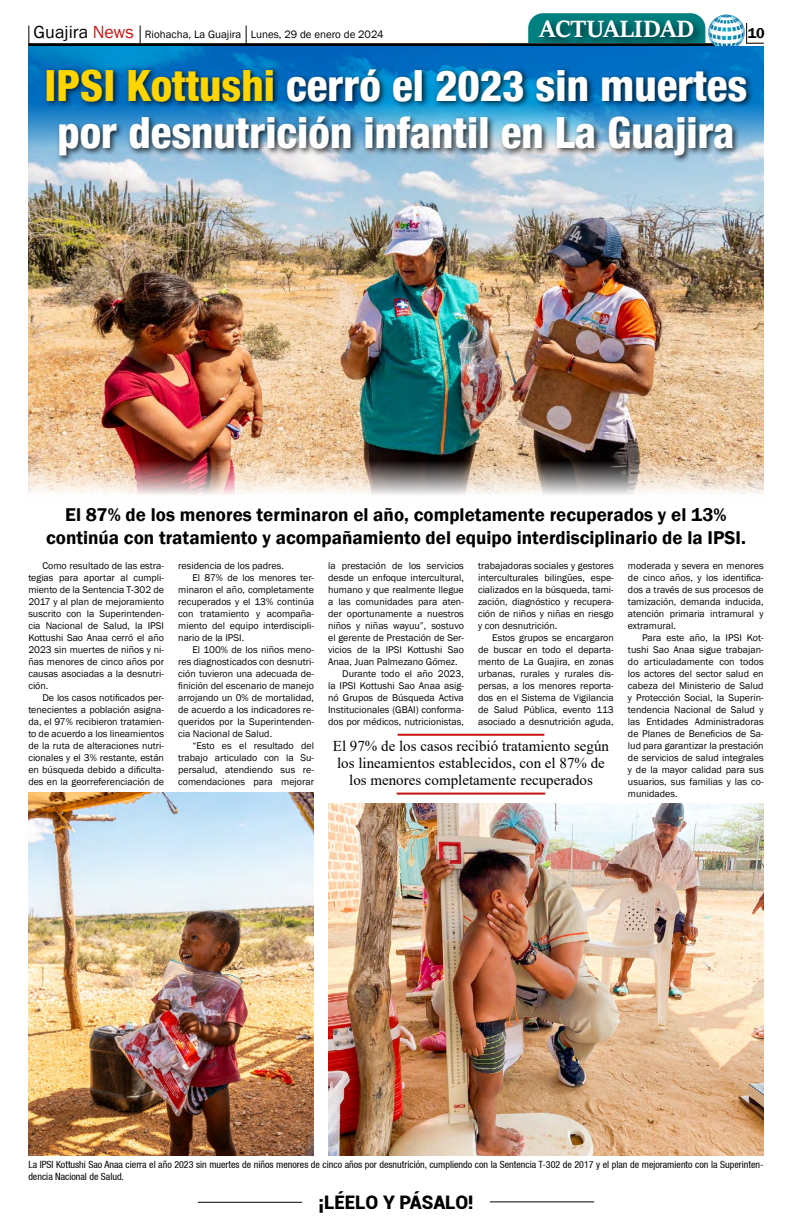
<style>
.page{position:relative;width:792px;height:1224px;background:#fff}
.page>*{position:absolute;margin:0;border:0;box-sizing:border-box;transform-origin:0 0}
.t1{font:800 condensed 43px/47.5px "Helvetica 87";color:#fff;text-align:center}
.t2{font:700 26px "Sitka Heading";color:#fff}
.t3{font:600 19px/23px "Franklin Gothic";color:#000;text-align:center}
.t4{font:900 18.7px "Roboto";color:#000}
.t5{font:15px/17px "Times New Roman";color:#000;text-align:center}
.t6{font:600 14.7px "Franklin Gothic";color:#000}
.t7{font:11px "Franklin Gothic";color:#000}
.t8{font:10px/12px "Franklin Gothic";color:#000;text-align:justify}
.t9{font:condensed 10px/12px "Helvetica 57";color:#000}
.s1{font-size:18px}
.s2{font-size:18px;color:#c91311}
.s3{color:#fed501}
</style>
<div class="page">
<hr style="left:198px;top:1202px;width:104px;height:1px;background:#000">
<hr style="left:490px;top:1201px;width:104px;height:1px;background:#000">
<hr style="left:28px;top:43px;width:688px;height:3px;background:#000">
<img style="left:708px;top:14px;width:37px;height:32px">
<svg style="left:746px;top:23px;width:18px;height:21px"></svg>
<svg style="left:28px;top:26px;width:1px;height:20px"></svg>
<svg style="left:140px;top:26px;width:1px;height:18px"></svg>
<svg style="left:246px;top:26px;width:1px;height:18px"></svg>
<svg style="left:528px;top:13px;width:177px;height:30px"></svg>
<div style="left:535px;top:16px;width:169px;height:32px;background:#000;opacity:.75"></div>
<img style="left:28px;top:162px;width:736px;height:333px">
<svg style="left:28px;top:46px;width:736px;height:116px;background:#0976c3"></svg>
<div style="left:44px;top:65px;width:710px;height:98px;background:#000;opacity:.75"></div>
<img style="left:328px;top:804px;width:436px;height:351px">
<img style="left:28px;top:793px;width:286px;height:362px">
<hr style="left:397px;top:793px;width:148px;height:2px;background:#c91311">
<hr style="left:398px;top:734px;width:146px;height:2px;background:#c91311">
<h2 class="t2" style="left:540px;top:10px;width:156px">ACTUALIDAD</h2>
<p class="t7" style="left:34px;top:28px;width:351px"><span class="s1">Guajira</span> <span class="s2">News</span> Riohacha, La Guajira Lunes, 29 de enero de 2024</p>
<h3 class="t6" style="left:748px;top:24px;width:19px">10</h3>
<h1 class="t1" style="left:44px;top:61px;width:705px"><span class="s3">IPSI Kottushi</span> cerró el 2023 sin muertes por desnutrición infantil en La Guajira</h1>
<h3 class="t3" style="left:46px;top:503px;width:701px">El 87% de los menores terminaron el año, completamente recuperados y el 13% continúa con tratamiento y acompañamiento del equipo interdisciplinario de la IPSI.</h3>
<p class="t8" style="left:28px;top:560px;width:137px;text-indent:14px">Como resultado de las estra&shy;tegias para aportar al cumpli&shy;miento de la Sentencia T-302 de 2017 y al plan de mejoramiento suscrito con la Superintenden&shy;cia Nacional de Salud, la IPSI Kottushi Sao Anaa cerró el año 2023 sin muertes de niños y ni&shy;ñas menores de cinco años por causas asociadas a la desnutri&shy;ción.</p>
<p class="t8" style="left:28px;top:692px;width:137px;text-indent:14px">De los casos notificados per&shy;tenecientes a población asigna&shy;da, el 97% recibieron tratamien&shy;to de acuerdo a los lineamientos de la ruta de alteraciones nutri&shy;cionales y el 3% restante, están en búsqueda debido a dificulta&shy;des en la georreferenciación de</p>
<p class="t8" style="left:178px;top:560px;width:107px">residencia de los padres.</p>
<p class="t8" style="left:192px;top:572px;width:123px">El 87% de los menores ter-</p>
<p class="t8" style="left:178px;top:584px;width:137px">minaron el año, completamente</p>
<p class="t8" style="left:178px;top:596px;width:137px">recuperados y el 13% continúa</p>
<p class="t8" style="left:178px;top:608px;width:137px">con tratamiento y acompaña-</p>
<p class="t8" style="left:178px;top:620px;width:137px">miento del equipo interdiscipli-</p>
<p class="t8" style="left:178px;top:632px;width:67px">nario de la IPSI.</p>
<p class="t8" style="left:192px;top:644px;width:123px">El 100% de los niños meno-</p>
<p class="t8" style="left:178px;top:656px;width:137px">res diagnosticados con desnutri-</p>
<p class="t8" style="left:178px;top:668px;width:137px">ción tuvieron una adecuada de-</p>
<p class="t8" style="left:178px;top:680px;width:137px">finición del escenario de manejo</p>
<p class="t8" style="left:178px;top:692px;width:137px">arrojando un 0% de mortalidad,</p>
<p class="t8" style="left:178px;top:704px;width:137px">de acuerdo a los indicadores re-</p>
<p class="t8" style="left:178px;top:716px;width:137px">queridos por la Superintenden-</p>
<p class="t8" style="left:178px;top:728px;width:95px">cia Nacional de Salud.</p>
<p class="t8" style="left:192px;top:740px;width:123px">“Esto es el resultado del</p>
<p class="t8" style="left:178px;top:752px;width:137px">trabajo articulado con la Su-</p>
<p class="t8" style="left:178px;top:764px;width:137px">persalud, atendiendo sus re-</p>
<p class="t8" style="left:178px;top:776px;width:137px">comendaciones para mejorar</p>
<p class="t8" style="left:328px;top:560px;width:137px">la prestación de los servicios</p>
<p class="t8" style="left:328px;top:572px;width:137px">desde un enfoque intercultural,</p>
<p class="t8" style="left:328px;top:584px;width:137px">humano y que realmente llegue</p>
<p class="t8" style="left:328px;top:596px;width:137px">a las comunidades para aten-</p>
<p class="t8" style="left:328px;top:608px;width:137px">der oportunamente a nuestros</p>
<p class="t8" style="left:328px;top:620px;width:137px">niños y niñas wayuu”, sostuvo</p>
<p class="t8" style="left:328px;top:632px;width:137px">el gerente de Prestación de Ser-</p>
<p class="t8" style="left:328px;top:644px;width:137px">vicios de la IPSI Kottushi Sao</p>
<p class="t8" style="left:328px;top:656px;width:131px">Anaa, Juan Palmezano Gómez.</p>
<p class="t8" style="left:342px;top:668px;width:123px">Durante todo el año 2023,</p>
<p class="t8" style="left:328px;top:680px;width:137px">la IPSI Kottushi Sao Anaa asig-</p>
<p class="t8" style="left:328px;top:692px;width:137px">nó Grupos de Búsqueda Activa</p>
<p class="t8" style="left:328px;top:704px;width:137px">Institucionales (GBAI) conforma-</p>
<p class="t8" style="left:328px;top:716px;width:137px">dos por médicos, nutricionistas,</p>
<p class="t8" style="left:478px;top:560px;width:137px">trabajadoras sociales y gestores interculturales bilingües, espe&shy;cializados en la búsqueda, tami&shy;zación, diagnóstico y recupera&shy;ción de niños y niñas en riesgo y con desnutrición.</p>
<p class="t8" style="left:478px;top:632px;width:137px;text-indent:14px">Estos grupos se encargaron de buscar en todo el departa&shy;mento de La Guajira, en zonas urbanas, rurales y rurales dis&shy;persas, a los menores reporta&shy;dos en el Sistema de Vigilancia de Salud Pública, evento 113 asociado a desnutrición aguda,</p>
<h3 class="t5" style="left:333px;top:737px;width:278px">El 97% de los casos recibió tratamiento según los lineamientos establecidos, con el 87% de los menores completamente recuperados</h3>
<p class="t8" style="left:628px;top:560px;width:137px">moderada y severa en menores de cinco años, y los identifica&shy;dos a través de sus procesos de tamización, demanda inducida, atención primaria intramural y extramural.</p>
<p class="t8" style="left:628px;top:632px;width:137px;text-indent:14px">Para este año, la IPSI Kot&shy;tushi Sao Anaa sigue trabajan&shy;do articuladamente con todos los actores del sector salud en cabeza del Ministerio de Salud y Protección Social, la Superin&shy;tendencia Nacional de Salud y las Entidades Administradoras de Planes de Beneficios de Sa&shy;lud para garantizar la prestación de servicios de salud integrales y de la mayor calidad para sus usuarios, sus familias y las co&shy;munidades.</p>
<p class="t9" style="left:28px;top:1158px;width:737px">La IPSI Kottushi Sao Anaa cierra el año 2023 sin muertes de niños menores de cinco años por desnutrición, cumpliendo con la Sentencia T-302 de 2017 y el plan de mejoramiento con la Superinten&shy;dencia Nacional de Salud.</p>
<h3 class="t4" style="left:318px;top:1189px;width:157px">¡LÉELO Y PÁSALO!</h3>
</div>
